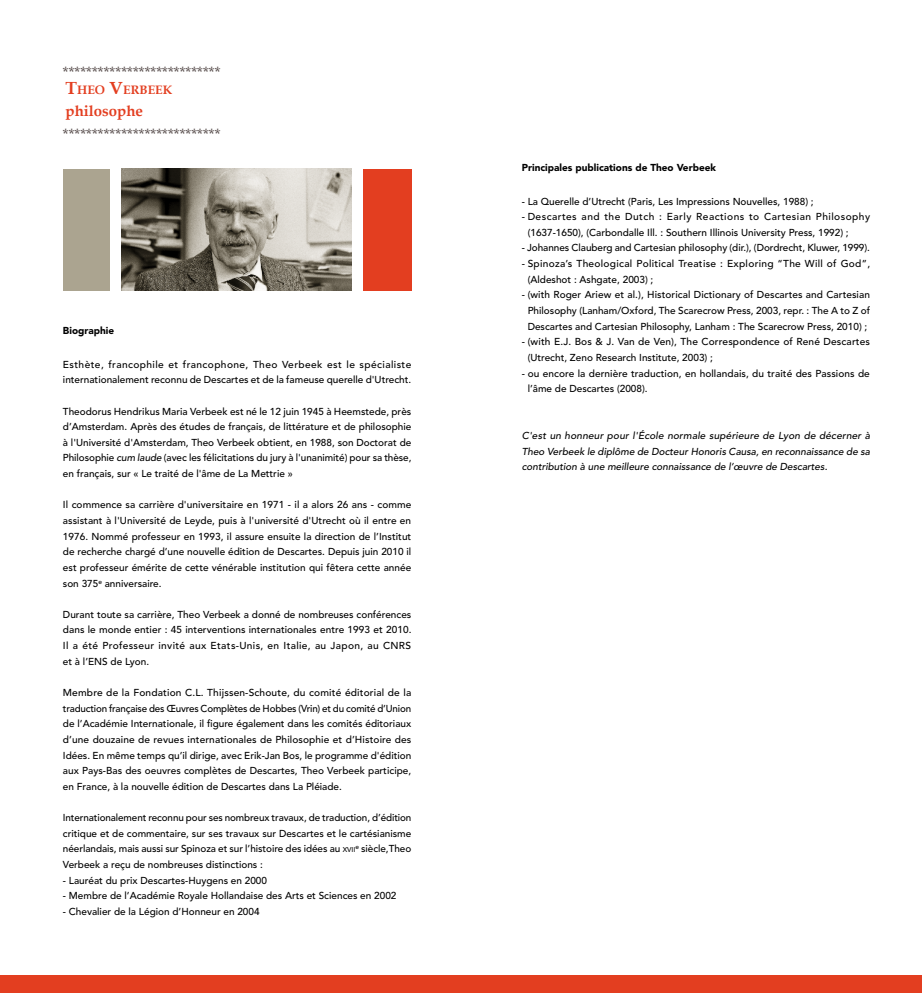
<style>
.page{position:relative;width:922px;height:993px;background:#fff}
.page>*{position:absolute;margin:0;border:0;box-sizing:border-box;transform-origin:0 0}
.t1{font:15px "Book Antiqua";color:#534847}
.t2{font:700 15px "Book Antiqua";color:#e33e20}
.t3{font:700 12.25px "Book Antiqua";color:#e33e20}
.t4{font:500 10px/15.6px "Avenir";color:#000;text-align:justify}
.t5{font:italic 500 10px/15.6px "Avenir";color:#000;text-align:justify}
.t6{font:500 10px/15.6px "Avenir";letter-spacing:.025em;color:#000}
.t7{font:900 10px "Avenir";color:#000}
.s1{font-size:17.5px}
.s2{font-style:italic}
.s3{font-size:7px}
</style>
<div class="page">
<img style="left:121px;top:169px;width:230px;height:121px">
<div style="left:363px;top:169px;width:48px;height:121px;background:#e33e20"></div>
<div style="left:63px;top:169px;width:47px;height:121px;background:#aba490"></div>
<div style="left:0;top:975px;width:921px;height:17px;background:#e33e20"></div>
<h1 class="t1" style="left:63px;top:62px;width:159px">***************************</h1>
<p class="t3" style="left:66px;top:83px;width:108px"><span class="s1">T</span>HEO <span class="s1">V</span>ERBEEK</p>
<h1 class="t2" style="left:66px;top:102px;width:79px">philosophe</h1>
<h1 class="t1" style="left:63px;top:125px;width:159px">***************************</h1>
<p class="t7" style="left:63px;top:324px;width:53px">Biographie</p>
<p class="t4" style="left:63px;top:356px;width:350px">Esthète, francophile et francophone, Theo Verbeek est le spécialiste internationalement reconnu de Descartes et de la fameuse querelle d'Utrecht.</p>
<p class="t4" style="left:63px;top:403px;width:350px">Theodorus Hendrikus Maria Verbeek est né le 12 juin 1945 à Heemstede, près d’Amsterdam. Après des études de français, de littérature et de philosophie à l'Université d'Amsterdam, Theo Verbeek obtient, en 1988, son Doctorat de Philosophie <span class="s2">cum laude</span> (avec les félicitations du jury à l'unanimité) pour sa thèse, en français, sur « Le traité de l'âme de La Mettrie »</p>
<p class="t4" style="left:63px;top:497px;width:350px">Il commence sa carrière d'universitaire en 1971 - il a alors 26 ans - comme assistant à l'Université de Leyde, puis à l'université d'Utrecht où il entre en 1976. Nommé professeur en 1993, il assure ensuite la direction de l’Institut de recherche chargé d’une nouvelle édition de Descartes. Depuis juin 2010 il est professeur émérite de cette vénérable institution qui fêtera cette année son 375<sup>e</sup> anniversaire.</p>
<p class="t4" style="left:63px;top:606px;width:350px">Durant toute sa carrière, Theo Verbeek a donné de nombreuses conférences dans le monde entier : 45 interventions internationales entre 1993 et 2010.<br>Il a été Professeur invité aux Etats-Unis, en Italie, au Japon, au CNRS et à l’ENS de Lyon.</p>
<p class="t4" style="left:63px;top:684px;width:350px">Membre de la Fondation C.L. Thijssen-Schoute, du comité éditorial de la traduction française des Œuvres Complètes de Hobbes (Vrin) et du comité d’Union de l’Académie Internationale, il figure également dans les comités éditoriaux d’une douzaine de revues internationales de Philosophie et d’Histoire des Idées. En même temps qu’il dirige, avec Erik-Jan Bos, le programme d'édition aux Pays-Bas des oeuvres complètes de Descartes, Theo Verbeek participe, en France, à la nouvelle édition de Descartes dans La Pléiade.</p>
<p class="t4" style="left:63px;top:809px;width:350px">Internationalement reconnu pour ses nombreux travaux, de traduction, d’édition critique et de commentaire, sur ses travaux sur Descartes et le cartésianisme néerlandais, mais aussi sur Spinoza et sur l’histoire des idées au <span class="s3">xvii</span><sup>e</sup> siècle,Theo Verbeek a reçu de nombreuses distinctions :</p>
<p class="t4" style="left:63px;top:872px;width:205px">- Lauréat du prix Descartes-Huygens en 2000</p>
<p class="t4" style="left:63px;top:888px;width:335px">- Membre de l’Académie Royale Hollandaise des Arts et Sciences en 2002</p>
<p class="t4" style="left:63px;top:903px;width:198px">- Chevalier de la Légion d’Honneur en 2004</p>
<p class="t7" style="left:521px;top:161px;width:196px">Principales publications de Theo Verbeek</p>
<p class="t4" style="left:521px;top:193px;width:293px">- La Querelle d’Utrecht (Paris, Les Impressions Nouvelles, 1988) ;</p>
<p class="t4" style="left:527px;top:209px;width:344px;text-indent:-6px">- Descartes and the Dutch : Early Reactions to Cartesian Philosophy (1637-1650), (Carbondalle Ill. : Southern Illinois University Press, 1992) ;</p>
<p class="t4" style="left:521px;top:240px;width:349px">- Johannes Clauberg and Cartesian philosophy (dir.), (Dordrecht, Kluwer, 1999).</p>
<p class="t6" style="left:527px;top:256px;width:344px;text-indent:-6px">- Spinoza’s Theological Political Treatise : Exploring “The Will of God”, (Aldeshot : Ashgate, 2003) ;</p>
<p class="t4" style="left:521px;top:287px;width:350px;text-align:center">- (with Roger Ariew et al.), Historical Dictionary of Descartes and Cartesian<br>Philosophy (Lanham/Oxford, The Scarecrow Press, 2003, repr. : The A to Z of<br>Descartes and Cartesian Philosophy, Lanham : The Scarecrow Press, 2010) ;</p>
<p class="t4" style="left:527px;top:334px;width:344px;text-indent:-6px">- (with E.J. Bos &amp; J. Van de Ven), The Correspondence of René Descartes (Utrecht, Zeno Research Institute, 2003) ;</p>
<p class="t4" style="left:527px;top:365px;width:343px;text-indent:-6px">- ou encore la dernière traduction, en hollandais, du traité des Passions de l’âme de Descartes (2008).</p>
<p class="t5" style="left:521px;top:428px;width:350px">C'est un honneur pour l'École normale supérieure de Lyon de décerner à Theo Verbeek le diplôme de Docteur Honoris Causa, en reconnaissance de sa contribution à une meilleure connaissance de l’œuvre de Descartes.</p>
</div>
